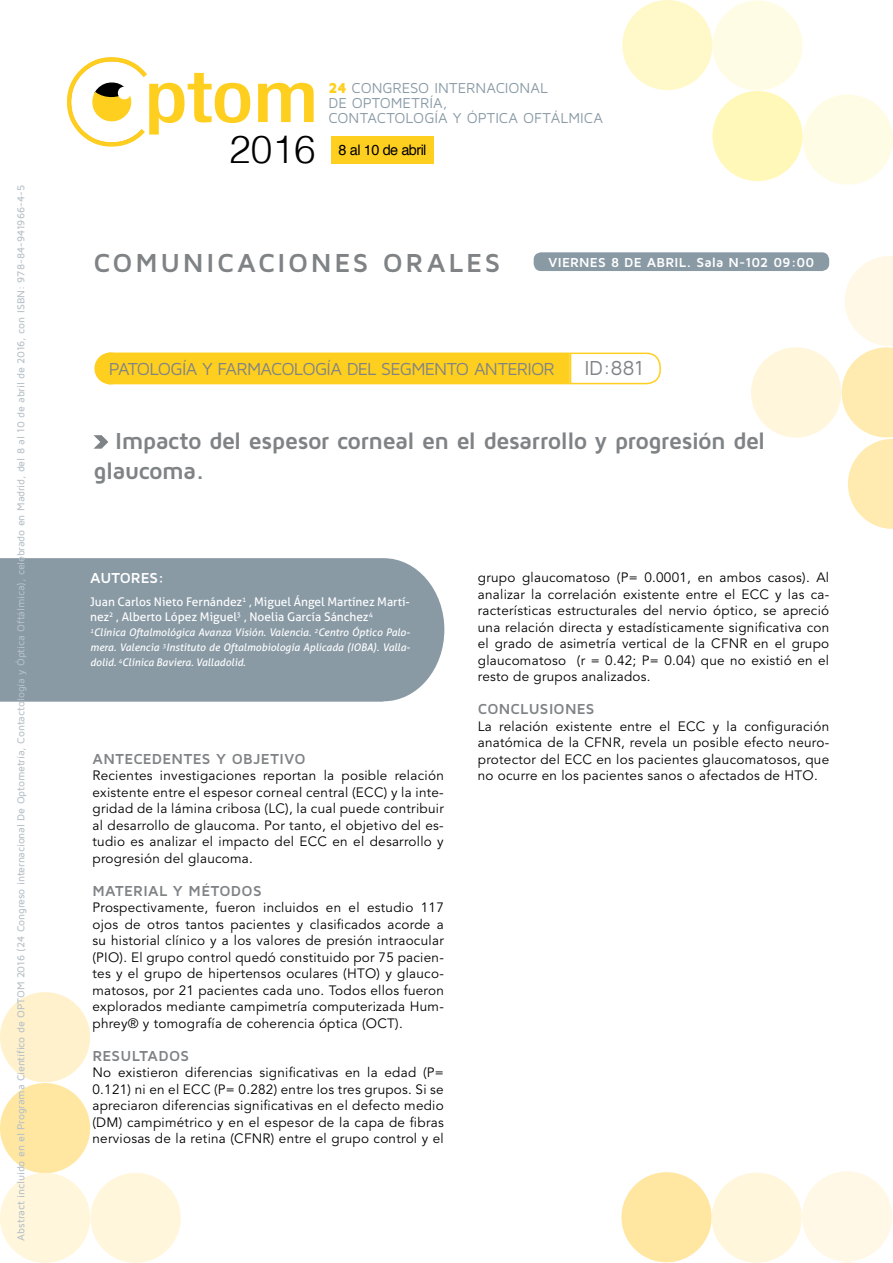
<style>
.page{position:relative;width:893px;height:1263px;background:#fff}
.page>*{position:absolute;margin:0;border:0;box-sizing:border-box;transform-origin:0 0}
.t1{font:300 38.85px "Helvetica";color:#000}
.t2{font:700 27px "Maven Pro";letter-spacing:.095em;color:#808385}
.t3{font:700 24px/30px "Maven Pro";letter-spacing:-.03em;color:#808385}
.t4{font:21px "Maven Pro";color:#808385}
.t5{font:18px "Maven Pro";letter-spacing:-.045em;color:#808385}
.t6{font:700 15px "Maven Pro";letter-spacing:.015em;color:#808385}
.t7{font:700 15px "Maven Pro";letter-spacing:-.005em;color:#fff}
.t8{font:14.85px/14.9px "Maven Pro";letter-spacing:-.005em;color:#899aa5}
.t9{font:14.55px "Helvetica";letter-spacing:-.04em;color:#000}
.t10{font:13.5px/16.5px "Avenir LT Std";letter-spacing:.02em;color:#000;text-align:justify}
.t11{font:700 13.5px "Maven Pro";letter-spacing:.005em;color:#fff}
.t12{font:12px/15px "Aller";color:#fff}
.t13{font:500 10.5px "Maven Pro";letter-spacing:-.015em;color:#b6c0c7}
.t14{font:italic 10.5px/15px "Aller";color:#fff;text-align:justify}
.s1{font-weight:900;color:#ffcf1f}
</style>
<div class="page">
<div style="left:331px;top:136px;width:103px;height:28px;background:#ffcf1f"></div>
<div style="left:803px;top:94px;width:90px;height:91px;background:#fffce5;border-radius:50%"></div>
<div style="left:622px;top:0;width:90px;height:90px;background:#fff9c9;border-radius:50%"></div>
<div style="left:712px;top:91px;width:91px;height:90px;background:#fff8b9;border-radius:50%"></div>
<div style="left:712px;top:0;width:91px;height:91px;background:#fffce5;border-radius:50%"></div>
<svg style="left:258px;top:83px;width:56px;height:39px"></svg>
<svg style="left:67px;top:57px;width:183px;height:90px"></svg>
<div style="left:802px;top:1171px;width:90px;height:90px;background:#fff8e6;border-radius:50%"></div>
<div style="left:621px;top:1172px;width:91px;height:90px;background:#ffe7a2;border-radius:50%"></div>
<div style="left:712px;top:1172px;width:90px;height:91px;background:#fff6dc;border-radius:50%"></div>
<div style="left:0;top:992px;width:90px;height:90px;background:#fff1cc;border-radius:50%"></div>
<div style="left:0;top:1083px;width:90px;height:90px;background:#ffe7a2;border-radius:50%"></div>
<div style="left:0;top:1173px;width:90px;height:90px;background:#fff6dc;border-radius:50%"></div>
<div style="left:91px;top:1173px;width:90px;height:90px;background:#fff6dc;border-radius:50%"></div>
<svg style="left:842px;top:256px;width:51px;height:273px"></svg>
<div style="left:751px;top:347px;width:90px;height:90px;background:#fff6dc;border-radius:50%"></div>
<div style="left:534px;top:252px;width:295px;height:19px;background:#899aa5;border-radius:8px"></div>
<div style="left:94px;top:352px;width:32px;height:32px;background:#ffcf1f;border-radius:50%"></div>
<div style="left:109px;top:353px;width:461px;height:31px;background:#ffcf1f"></div>
<svg style="left:569px;top:352px;width:92px;height:33px"></svg>
<svg style="left:839px;top:1262px;width:17px;height:1px"></svg>
<svg style="left:94px;top:435px;width:14px;height:14px"></svg>
<div style="left:0;top:558px;width:444px;height:144px;background:#899aa5"></div>
<p class="t13" style="left:14px;top:1240px;width:1057px;rotate:-90deg">Abstract incluido en el Programa Científico de OPTOM 2016 (24 Congreso internacional De Optometría, Contactología y Óptica Oftálmica), celebrado en Madrid, del 8 al 10 de abril de 2016, con ISBN: 978-84-941966-4-5</p>
<p class="t8" style="left:328px;top:80px;width:276px"><span class="s1">24</span> CONGRESO INTERNACIONAL<br>DE OPTOMETRÍA,<br>CONTACTOLOGÍA Y ÓPTICA OFTÁLMICA</p>
<h1 class="t1" style="left:229px;top:118px;width:88px">2016</h1>
<p class="t9" style="left:339px;top:138px;width:89px">8 al 10 de abril</p>
<h2 class="t2" style="left:93px;top:245px;width:409px">COMUNICACIONES ORALES</h2>
<p class="t11" style="left:549px;top:254px;width:10px">VIERNES</p>
<p class="t11" style="left:611px;top:254px;width:45px">8 DE ABRIL</p>
<p class="t11" style="left:686px;top:254px;width:129px">. SALA N -102 09:00</p>
<h3 class="t5" style="left:109px;top:358px;width:447px">PATOLOGÍA Y FARMACOLOGÍA DEL SEGMENTO ANTERIOR</h3>
<h3 class="t4" style="left:584px;top:355px;width:61px">ID :881</h3>
<h3 class="t3" style="left:94px;top:424px;width:674px;text-indent:22px">I MPACTO DEL ESPESOR CORNEAL EN EL DESARROLLO Y PROGRESIÓN DEL<br>GLAUCOMA.</h3>
<p class="t7" style="left:90px;top:568px;width:76px">AUTORES:</p>
<p class="t12" style="left:90px;top:595px;width:321px">Juan Carlos Nieto Fernández<sup>1</sup> , Miguel Ángel Martínez Martí&shy;nez<sup>2</sup> , Alberto López Miguel<sup>3</sup> , Noelia García Sánchez<sup>4</sup></p>
<p class="t14" style="left:90px;top:625px;width:321px"><sup>1</sup>Clínica Oftalmológica Avanza Visión. Valencia. <sup>2</sup>Centro Óptico Palo&shy;mera. Valencia <sup>3</sup>Instituto de Oftalmobiología Aplicada (IOBA). Valla&shy;dolid. <sup>4</sup>Clínica Baviera. Valladolid.</p>
<p class="t6" style="left:92px;top:749px;width:215px">ANTECEDENTES Y OBJETIVO</p>
<p class="t10" style="left:92px;top:767px;width:353px">Recientes investigaciones reportan la posible relación existente entre el espesor corneal central (ECC) y la inte&shy;gridad de la lámina cribosa (LC), la cual puede contribuir al desarrollo de glaucoma. Por tanto, el objetivo del es&shy;tudio es analizar el impacto del ECC en el desarrollo y progresión del glaucoma.</p>
<p class="t6" style="left:92px;top:881px;width:171px">MATERIAL Y M ÉTODOS</p>
<p class="t10" style="left:92px;top:899px;width:353px">Prospectivamente, fueron incluidos en el estudio 117 ojos de otros tantos pacientes y clasificados acorde a su historial clínico y a los valores de presión intraocular (PIO). El grupo control quedó constituido por 75 pacien&shy;tes y el grupo de hipertensos oculares (HTO) y glauco&shy;matosos, por 21 pacientes cada uno. Todos ellos fueron explorados mediante campimetría computerizada Hum&shy;phrey® y tomografía de coherencia óptica (OCT).</p>
<p class="t6" style="left:92px;top:1046px;width:98px">RESULTADOS</p>
<p class="t10" style="left:92px;top:1064px;width:353px">No existieron diferencias significativas en la edad (P= 0.121) ni en el ECC (P= 0.282) entre los tres grupos. Si se apreciaron diferencias significativas en el defecto medio (DM) campimétrico y en el espesor de la capa de fibras nerviosas de la retina (CFNR) entre el grupo control y el</p>
<p class="t10" style="left:478px;top:569px;width:353px">grupo glaucomatoso (P= 0.0001, en ambos casos). Al analizar la correlación existente entre el ECC y las ca&shy;racterísticas estructurales del nervio óptico, se apreció una relación directa y estadísticamente significativa con el grado de asimetría vertical de la CFNR en el grupo glaucomatoso (r = 0.42; P= 0.04) que no existió en el resto de grupos analizados.</p>
<p class="t6" style="left:478px;top:699px;width:118px">CONCLUSIONES</p>
<p class="t10" style="left:478px;top:718px;width:353px">La relación existente entre el ECC y la configuración anatómica de la CFNR, revela un posible efecto neuro&shy;protector del ECC en los pacientes glaucomatosos, que no ocurre en los pacientes sanos o afectados de HTO.</p>
</div>
